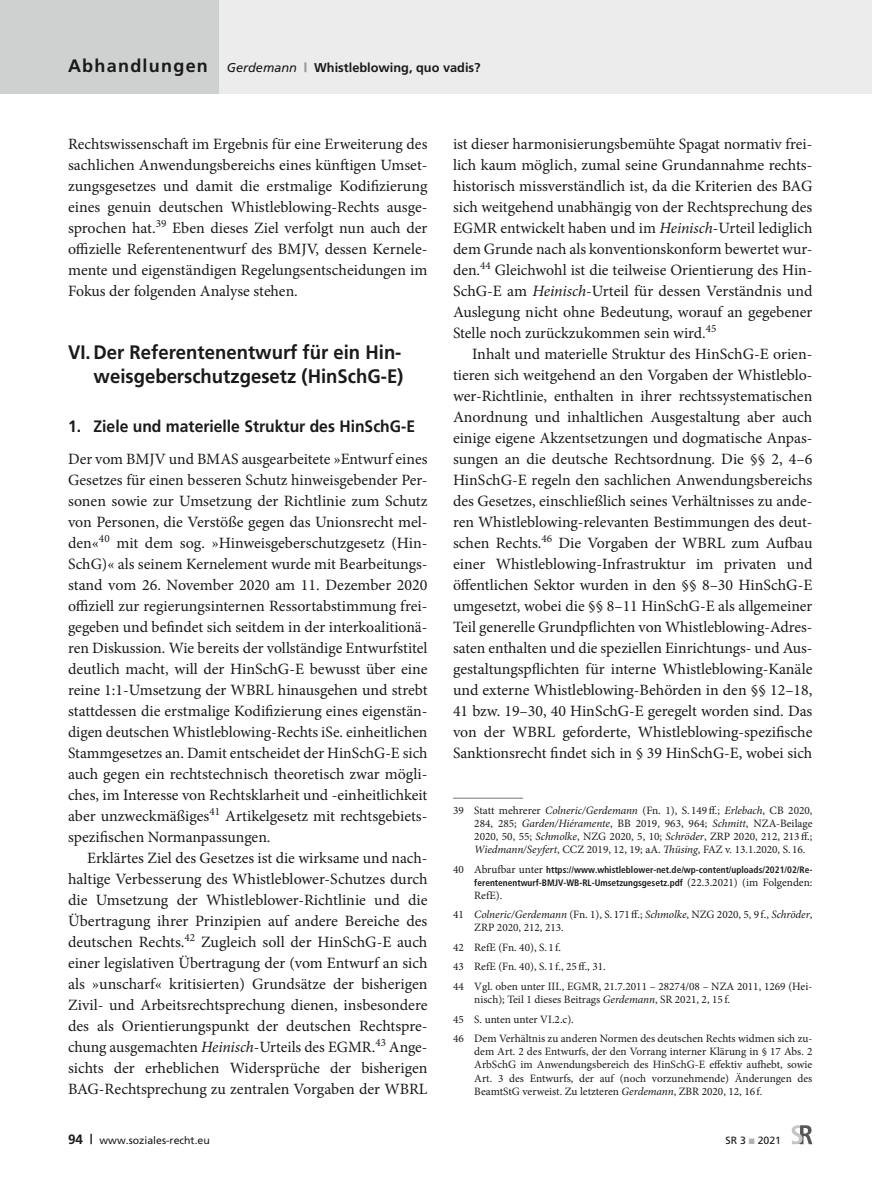
<style>
.page{position:relative;width:872px;height:1191px;background:#fff}
.page>*{position:absolute;margin:0;border:0;box-sizing:border-box;transform-origin:0 0}
.t1{font:700 19.5px/24px "Frutiger";color:#1a1a18;text-align:right;scale:.95 1}
.t2{font:700 18px "Frutiger";letter-spacing:.07em;color:#1a1a18}
.t3{font:700 16.5px "Frutiger";color:#1a1a18;scale:.95 1}
.GS_Folge{font:15.75px/21px "Minion Pro";color:#1a1a18;text-align:justify}
.GS_Abstand_davor{font:15.75px/21px "Minion Pro";color:#1a1a18;text-align:justify}
.t4{font:700 12.75px "Frutiger";color:#1a1a18}
.FN_Standard{font:11.25px/13.2px "Minion Pro";color:#1a1a18}
.FN_Linie{font:11.25px/13.2px "Minion Pro";color:#1a1a18;text-align:justify}
.t5{font:10.5px "Frutiger";color:#1a1a18}
.FN_Standard-2{font:700 condensed 9.3px/13.2px "Frutiger";color:#1a1a18;text-align:right}
.s1{font-weight:400;font-style:italic}
.s2{font-weight:900;color:#9c9d9d}
.s3{font-style:italic}
.s4{font-family:"Minion Pro";font-weight:400;font-stretch:normal;font-size:11.25px}
.s5{font-weight:700;font-size:13.5px}
.s6{color:#b1b2b3}
</style>
<div class="page">
<div style="left:0;top:0;width:872px;height:94px;background:#ececed"></div>
<div style="left:0;top:0;width:219px;height:94px;background:#cfd0d0"></div>
<svg style="left:791px;top:1125px;width:21px;height:19px"></svg>
<hr style="left:453px;top:797px;width:70px;height:1px;background:#878786">
<p class="t2" style="left:68px;top:55px;width:141px">Abhandlungen</p>
<p class="t4" style="left:227px;top:60px;width:255px"><span class="s1">Gerdemann</span> <span class="s2">|</span> Whistleblowing, quo vadis?</p>
<p class="GS_Folge" style="left:68px;top:133px;width:361px">Rechtswissenschaft im Ergebnis für eine Erweiterung des sachlichen Anwendungsbereichs eines künftigen Umset&shy;zungsgesetzes und damit die erstmalige Kodifizierung eines genuin deutschen Whistleblowing-Rechts ausge&shy;sprochen hat.<sup>39</sup> Eben dieses Ziel verfolgt nun auch der offizielle Referentenentwurf des BMJV, dessen Kernele&shy;mente und eigenständigen Regelungsentscheidungen im Fokus der folgenden Analyse stehen.</p>
<p class="t1" style="left:68px;top:340px;width:354px">VI. Der Referentenentwurf für ein Hin&shy;weisgeberschutzgesetz (HinSchG-E)</p>
<p class="t3" style="left:68px;top:417px;width:367px">1. Ziele und materielle Struktur des HinSchG-E</p>
<p class="GS_Abstand_davor" style="left:68px;top:448px;width:361px">Der vom BMJV und BMAS ausgearbeitete »Entwurf eines Gesetzes für einen besseren Schutz hinweisgebender Per&shy;sonen sowie zur Umsetzung der Richtlinie zum Schutz von Personen, die Verstöße gegen das Unionsrecht mel&shy;den«<sup>40</sup> mit dem sog. »Hinweisgeberschutzgesetz (Hin-SchG)« als seinem Kernelement wurde mit Bearbeitungs&shy;stand vom 26. November 2020 am 11. Dezember 2020 offiziell zur regierungsinternen Ressortabstimmung frei&shy;gegeben und befindet sich seitdem in der interkoalitionä&shy;ren Diskussion. Wie bereits der vollständige Entwurfstitel deutlich macht, will der HinSchG-E bewusst über eine reine 1:1-Umsetzung der WBRL hinausgehen und strebt stattdessen die erstmalige Kodifizierung eines eigenstän&shy;digen deutschen Whistleblowing-Rechts iSe. einheitlichen Stammgesetzes an. Damit entscheidet der HinSchG-E sich auch gegen ein rechtstechnisch theoretisch zwar mögli&shy;ches, im Interesse von Rechtsklarheit und -einheitlichkeit aber unzweckmäßiges<sup>41</sup> Artikelgesetz mit rechtsgebiets&shy;spezifischen Normanpassungen.</p>
<p class="GS_Folge" style="left:68px;top:847px;width:361px;text-indent:19px">Erklärtes Ziel des Gesetzes ist die wirksame und nach&shy;haltige Verbesserung des Whistleblower-Schutzes durch die Umsetzung der Whistleblower-Richtlinie und die Übertragung ihrer Prinzipien auf andere Bereiche des deutschen Rechts.<sup>42</sup> Zugleich soll der HinSchG-E auch einer legislativen Übertragung der (vom Entwurf an sich als »unscharf« kritisierten) Grundsätze der bisherigen Zivil- und Arbeitsrechtsprechung dienen, insbesondere des als Orientierungspunkt der deutschen Rechtspre&shy;chung ausgemachten <span class="s3">Heinisch</span>-Urteils des EGMR.<sup>43</sup> Ange&shy;sichts der erheblichen Widersprüche der bisherigen BAG-Rechtsprechung zu zentralen Vorgaben der WBRL</p>
<p class="GS_Folge" style="left:453px;top:133px;width:361px">ist dieser harmonisierungsbemühte Spagat normativ frei&shy;lich kaum möglich, zumal seine Grundannahme rechts&shy;historisch missverständlich ist, da die Kriterien des BAG sich weitgehend unabhängig von der Rechtsprechung des EGMR entwickelt haben und im <span class="s3">Heinisch</span>-Urteil lediglich dem Grunde nach als konventionskonform bewertet wur&shy;den.<sup>44</sup> Gleichwohl ist die teilweise Orientierung des Hin-SchG-E am <span class="s3">Heinisch</span>-Urteil für dessen Verständnis und Auslegung nicht ohne Bedeutung, worauf an gegebener Stelle noch zurückzukommen sein wird.<sup>45</sup></p>
<p class="GS_Folge" style="left:453px;top:343px;width:361px;text-indent:19px">Inhalt und materielle Struktur des HinSchG-E orien&shy;tieren sich weitgehend an den Vorgaben der Whistleblo&shy;wer-Richtlinie, enthalten in ihrer rechtssystematischen Anordnung und inhaltlichen Ausgestaltung aber auch einige eigene Akzentsetzungen und dogmatische Anpas&shy;sungen an die deutsche Rechtsordnung. Die §§ 2, 4–6<br>HinSchG-E regeln den sachlichen Anwendungsbereichs des Gesetzes, einschließlich seines Verhältnisses zu ande&shy;ren Whistleblowing-relevanten Bestimmungen des deut&shy;schen Rechts.<sup>46</sup> Die Vorgaben der WBRL zum Aufbau einer Whistleblowing-Infrastruktur im privaten und öffentlichen Sektor wurden in den §§ 8–30 HinSchG-E umgesetzt, wobei die §§ 8–11 HinSchG-E als allgemeiner Teil generelle Grundpflichten von Whistleblowing-Adres&shy;saten enthalten und die speziellen Einrichtungs- und Aus&shy;gestaltungspflichten für interne Whistleblowing-Kanäle und externe Whistleblowing-Behörden in den §§ 12–18, 41 bzw. 19–30, 40 HinSchG-E geregelt worden sind. Das von der WBRL geforderte, Whistleblowing-spezifische Sanktionsrecht findet sich in § 39 HinSchG-E, wobei sich</p>
<p class="FN_Linie" style="left:474px;top:803px;width:340px;text-indent:-21px">39 Statt mehrerer <span class="s3">Colneric/Gerdemann</span> (Fn. 1), S. 149ff.; <span class="s3">Erlebach</span>, CB 2020, 284, 285; <span class="s3">Garden/Hiéramente</span>, BB 2019, 963, 964; <span class="s3">Schmitt</span>, NZA-Beilage 2020, 50, 55; <span class="s3">Schmolke</span>, NZG 2020, 5, 10; <span class="s3">Schröder</span>, ZRP 2020, 212, 213ff.; <span class="s3">Wiedmann/Seyfert</span>, CCZ 2019, 12, 19; aA. <span class="s3">Thüsing</span>, FAZ v. 13.1.2020, S. 16.</p>
<p class="FN_Standard-2" style="left:453px;top:862px;width:361px"><span class="s4">40 Abrufbar unter</span> https://www.whistleblower-net.de/wp-content/uploads/2021/02/Re&shy;ferentenentwurf-BMJV-WB-RL-Umsetzungsgesetz.pdf <span class="s4">(22.3.2021) (im Folgenden:</span></p>
<p class="FN_Standard" style="left:474px;top:888px;width:29px">RefE).</p>
<p class="FN_Standard" style="left:474px;top:908px;width:340px;text-indent:-21px">41 <span class="s3">Colneric/Gerdemann</span> (Fn. 1), S. 171ff.; <span class="s3">Schmolke</span>, NZG 2020, 5, 9 f., <span class="s3">Schröder</span>,<br>ZRP 2020, 212, 213.</p>
<p class="FN_Standard" style="left:453px;top:940px;width:110px">42 RefE (Fn. 40), S. 1 f.</p>
<p class="FN_Standard" style="left:453px;top:960px;width:154px">43 RefE (Fn. 40), S. 1 f., 25ff., 31.</p>
<p class="FN_Standard" style="left:474px;top:979px;width:340px;text-indent:-21px">44 Vgl. oben unter III., EGMR, 21.7.2011 – 28274/08 – NZA 2011, 1269 (Hei&shy;nisch); Teil 1 dieses Beitrags <span class="s3">Gerdemann</span>, SR 2021, 2, 15 f.</p>
<p class="FN_Standard" style="left:453px;top:1012px;width:122px">45 S. unten unter VI.2.c).</p>
<p class="FN_Standard" style="left:474px;top:1032px;width:340px;text-align:justify;text-indent:-21px">46 Dem Verhältnis zu anderen Normen des deutschen Rechts widmen sich zu&shy;dem Art. 2 des Entwurfs, der den Vorrang interner Klärung in § 17 Abs. 2<br>ArbSchG im Anwendungsbereich des HinSchG-E effektiv aufhebt, sowie Art. 3 des Entwurfs, der auf (noch vorzunehmende) Änderungen des BeamtStG verweist. Zu letzteren <span class="s3">Gerdemann</span>, ZBR 2020, 12, 16 f.</p>
<p class="t5" style="left:68px;top:1134px;width:143px"><span class="s5">94 |</span> www.soziales-recht.eu</p>
<p class="t5" style="left:725px;top:1134px;width:57px">SR 3 <span class="s6">■</span> 2021</p>
</div>
